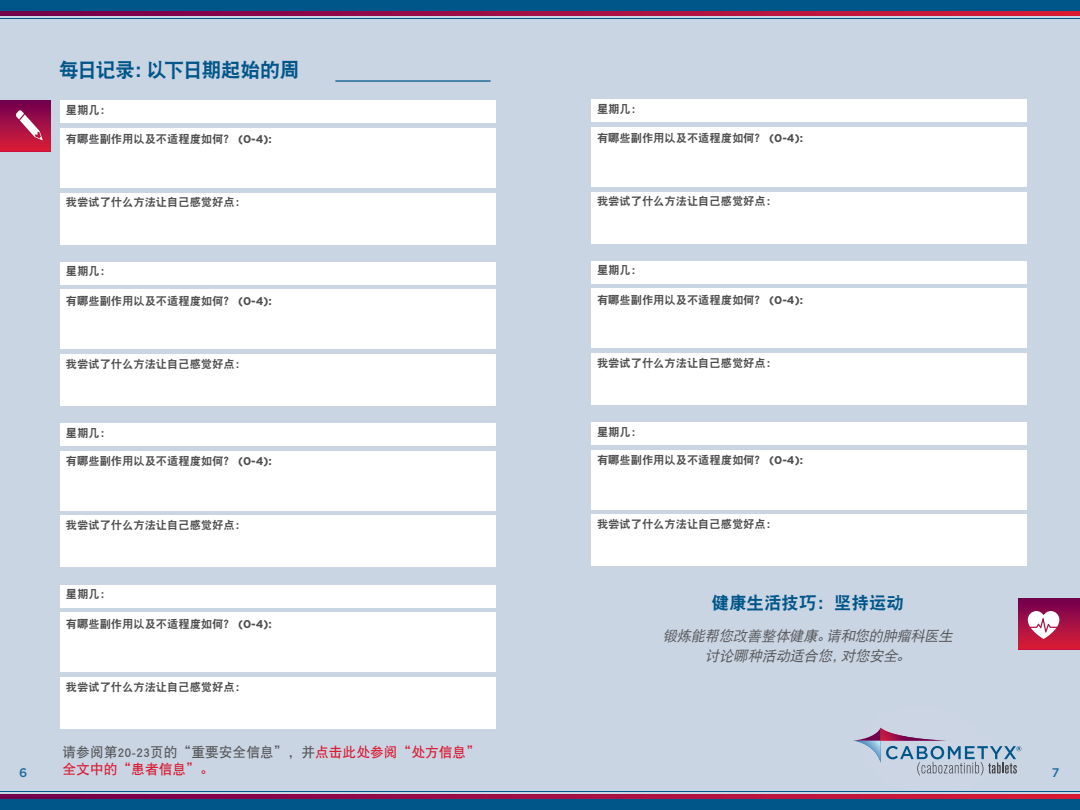
<style>
.page{position:relative;width:1080px;height:810px;background:#cad5e4}
.page>*{position:absolute;margin:0;border:0;box-sizing:border-box;transform-origin:0 0}
.t1{font:20px "DFP Hei W9";letter-spacing:-.065em;color:#005689}
.t2{font:17.5px "DFP Hei W9";color:#005689}
.t3{font:italic 14.38px/20px "DFP Hei W5";color:#58595b;text-align:center}
.t4{font:13.75px/16.5px "DFP Hei W7";color:#da1a32}
.t5{font:500 12.5px "Gotham";color:#1e6c9b}
.t6{font:11.25px "DFP Hei W9";color:#4d4d4f}
.s1{font-family:"Gotham";font-weight:700}
.s2{color:#58595b}
</style>
<div class="page">
<svg style="left:853px;top:728px;width:168px;height:48px"></svg>
<svg style="left:0;top:11px;width:540px;height:5px;background:#890649"></svg>
<div style="left:0;top:0;width:540px;height:11px;background:#005689"></div>
<hr style="left:0;top:18px;width:540px;height:1px;background:#005689">
<svg style="left:540px;top:794px;width:540px;height:5px;background:#bd153d"></svg>
<div style="left:540px;top:799px;width:540px;height:11px;background:#005689"></div>
<hr style="left:540px;top:791px;width:540px;height:1px;background:#005689">
<svg style="left:540px;top:11px;width:540px;height:5px;background:#bd153d"></svg>
<div style="left:540px;top:0;width:540px;height:11px;background:#005689"></div>
<hr style="left:540px;top:18px;width:540px;height:1px;background:#005689">
<svg style="left:0;top:794px;width:540px;height:5px;background:#890649"></svg>
<div style="left:0;top:799px;width:540px;height:11px;background:#005689"></div>
<hr style="left:0;top:791px;width:540px;height:1px;background:#005689">
<hr style="left:335px;top:80px;width:156px;height:2px;background:#005689">
<div style="left:1019px;top:599px;width:61px;height:50px;background:linear-gradient(to bottom,#710151,#d91e37)"></div>
<svg style="left:1028px;top:611px;width:31px;height:28px"></svg>
<div style="left:0;top:101px;width:50px;height:50px;background:linear-gradient(to bottom,#710050,#d81d37)"></div>
<svg style="left:16px;top:110px;width:27px;height:30px"></svg>
<div style="left:60px;top:101px;width:435px;height:22px;background:#fff"></div>
<div style="left:60px;top:128px;width:435px;height:59px;background:#fff"></div>
<div style="left:60px;top:193px;width:435px;height:51px;background:#fff"></div>
<div style="left:60px;top:262px;width:435px;height:22px;background:#fff"></div>
<div style="left:60px;top:289px;width:435px;height:60px;background:#fff"></div>
<div style="left:60px;top:354px;width:435px;height:52px;background:#fff"></div>
<div style="left:60px;top:423px;width:435px;height:23px;background:#fff"></div>
<div style="left:60px;top:451px;width:435px;height:59px;background:#fff"></div>
<div style="left:60px;top:516px;width:435px;height:51px;background:#fff"></div>
<div style="left:60px;top:585px;width:435px;height:22px;background:#fff"></div>
<div style="left:60px;top:612px;width:435px;height:60px;background:#fff"></div>
<div style="left:60px;top:677px;width:435px;height:52px;background:#fff"></div>
<div style="left:591px;top:100px;width:435px;height:22px;background:#fff"></div>
<div style="left:591px;top:127px;width:435px;height:59px;background:#fff"></div>
<div style="left:591px;top:192px;width:435px;height:51px;background:#fff"></div>
<div style="left:591px;top:261px;width:435px;height:22px;background:#fff"></div>
<div style="left:591px;top:288px;width:435px;height:60px;background:#fff"></div>
<div style="left:591px;top:353px;width:435px;height:52px;background:#fff"></div>
<div style="left:591px;top:422px;width:435px;height:23px;background:#fff"></div>
<div style="left:591px;top:450px;width:435px;height:59px;background:#fff"></div>
<div style="left:591px;top:515px;width:435px;height:51px;background:#fff"></div>
<h1 class="t1" style="left:59px;top:60px;width:242px">每日记录：以下日期起始的周</h1>
<p class="t6" style="left:66px;top:104px;width:46px">星期几：</p>
<p class="t6" style="left:66px;top:134px;width:208px">有哪些副作用以及不适程度如何？ <span class="s1">(0-4):</span></p>
<p class="t6" style="left:597px;top:103px;width:46px">星期几：</p>
<p class="t6" style="left:597px;top:133px;width:208px">有哪些副作用以及不适程度如何？ <span class="s1">(0-4):</span></p>
<p class="t6" style="left:66px;top:197px;width:181px">我尝试了什么方法让自己感觉好点：</p>
<p class="t6" style="left:597px;top:196px;width:181px">我尝试了什么方法让自己感觉好点：</p>
<p class="t6" style="left:66px;top:266px;width:46px">星期几：</p>
<p class="t6" style="left:66px;top:295px;width:208px">有哪些副作用以及不适程度如何？ <span class="s1">(0-4):</span></p>
<p class="t6" style="left:597px;top:265px;width:46px">星期几：</p>
<p class="t6" style="left:597px;top:294px;width:208px">有哪些副作用以及不适程度如何？ <span class="s1">(0-4):</span></p>
<p class="t6" style="left:66px;top:358px;width:181px">我尝试了什么方法让自己感觉好点：</p>
<p class="t6" style="left:597px;top:357px;width:181px">我尝试了什么方法让自己感觉好点：</p>
<p class="t6" style="left:66px;top:427px;width:46px">星期几：</p>
<p class="t6" style="left:66px;top:455px;width:208px">有哪些副作用以及不适程度如何？ <span class="s1">(0-4):</span></p>
<p class="t6" style="left:597px;top:426px;width:46px">星期几：</p>
<p class="t6" style="left:597px;top:454px;width:208px">有哪些副作用以及不适程度如何？ <span class="s1">(0-4):</span></p>
<p class="t6" style="left:66px;top:520px;width:181px">我尝试了什么方法让自己感觉好点：</p>
<p class="t6" style="left:597px;top:519px;width:181px">我尝试了什么方法让自己感觉好点：</p>
<p class="t6" style="left:66px;top:589px;width:46px">星期几：</p>
<p class="t6" style="left:66px;top:618px;width:208px">有哪些副作用以及不适程度如何？ <span class="s1">(0-4):</span></p>
<h2 class="t2" style="left:712px;top:594px;width:194px">健康生活技巧：坚持运动</h2>
<p class="t3" style="left:663px;top:626px;width:294px">锻炼能帮您改善整体健康。请和您的肿瘤科医生讨论哪种活动适合您，对您安全。</p>
<p class="t6" style="left:66px;top:681px;width:181px">我尝试了什么方法让自己感觉好点：</p>
<p class="t4" style="left:63px;top:744px;width:419px"><span class="s2">请参阅第20-23页的“重要安全信息”，并</span>点击此处参阅“处方信息”全文中的“患者信息”。</p>
<p class="t5" style="left:19px;top:765px;width:10px">6</p>
<p class="t5" style="left:1052px;top:765px;width:9px">7</p>
</div>
